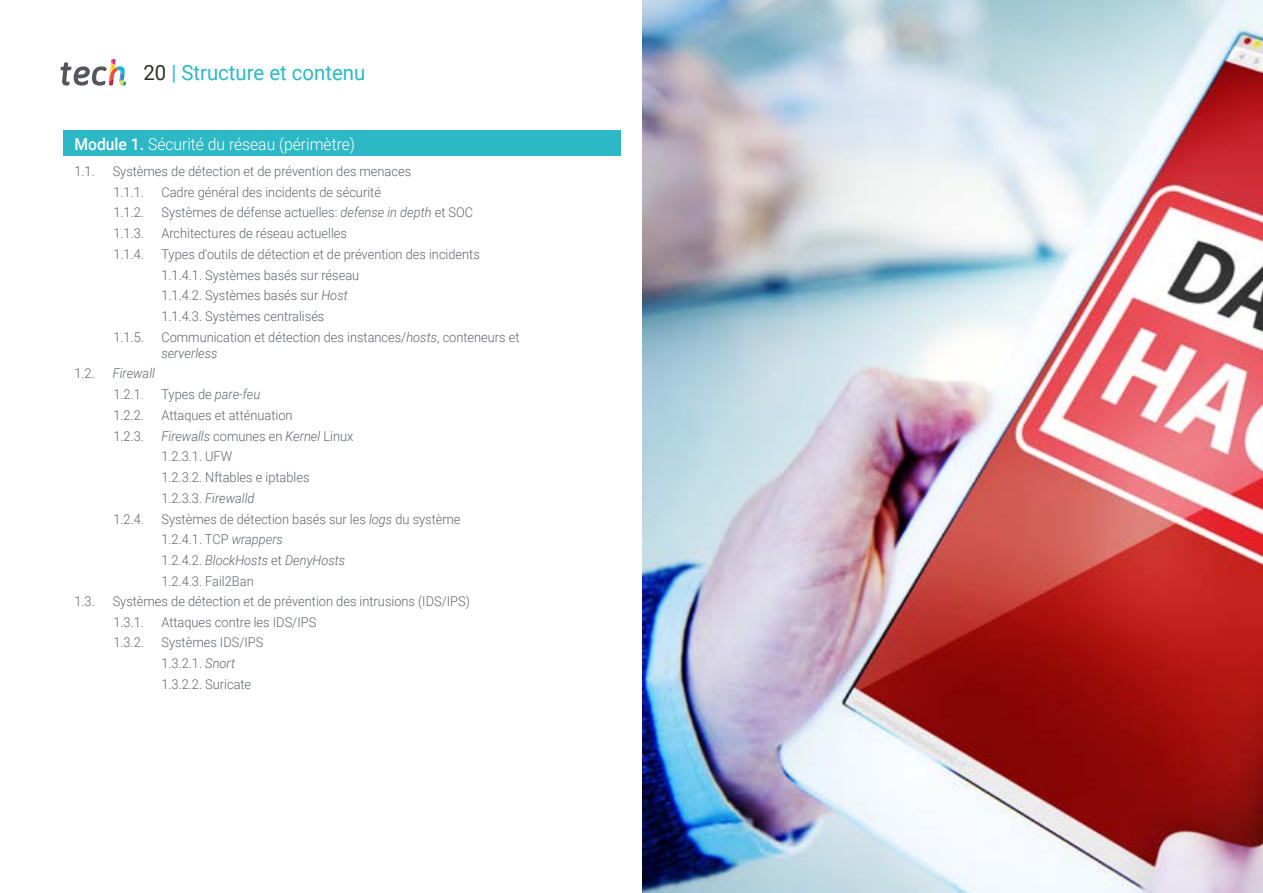
<style>
.page{position:relative;width:1263px;height:893px;background:#fff}
.page>*{position:absolute;margin:0;border:0;box-sizing:border-box;transform-origin:0 0}
.t1{font:21px "Roboto";color:#2db8c5}
.t2{font:300 16.5px "Roboto";color:#fff;scale:.95 1}
.t3{font:300 13.5px/20.7px "Roboto";color:#61646a;scale:.95 1}
.t4{font:italic 300 13.5px "Roboto";color:#61646a;scale:.95 1}
.s1{color:#312e20}
.s2{font-weight:500}
.s3{font-style:italic}
.s4{font-style:normal}
</style>
<div class="page">
<div style="left:63px;top:131px;width:558px;height:25px;background:#2db8c5"></div>
<svg style="left:61px;top:59px;width:65px;height:27px"></svg>
<img style="left:642px;top:0;width:621px;height:893px">
<h1 class="t1" style="left:144px;top:57px;width:223px"><span class="s1">20</span> | Structure et contenu</h1>
<p class="t2" style="left:74px;top:132px;width:297px"><span class="s2">Module 1.</span> Sécurité du réseau (périmètre)</p>
<p class="t3" style="left:74px;top:160px;width:23px">1.1.</p>
<p class="t3" style="left:113px;top:160px;width:316px">Systèmes de détection et de prévention des menaces<br>1.1.1.</p>
<p class="t3" style="left:161px;top:181px;width:233px">Cadre général des incidents de sécurité</p>
<p class="t3" style="left:113px;top:202px;width:34px">1.1.2.</p>
<p class="t3" style="left:161px;top:202px;width:330px">Systèmes de défense actuelles: <span class="s3">defense in depth</span> et SOC</p>
<p class="t3" style="left:113px;top:222px;width:34px">1.1.3.</p>
<p class="t3" style="left:161px;top:222px;width:197px">Architectures de réseau actuelles</p>
<p class="t3" style="left:113px;top:243px;width:34px">1.1.4.</p>
<p class="t3" style="left:161px;top:243px;width:337px">Types d'outils de détection et de prévention des incidents 1.1.4.1. Systèmes basés sur réseau<br>1.1.4.2. Systèmes basés sur <span class="s3">Host<br></span>1.1.4.3. Systèmes centralisés</p>
<p class="t3" style="left:113px;top:326px;width:34px">1.1.5.</p>
<p class="t3" style="left:161px;top:328px;width:379px;line-height:16.5px">Communication et détection des instances/<span class="s3">hosts</span>, conteneurs et <span class="s3">serverless</span></p>
<p class="t3" style="left:74px;top:363px;width:23px">1.2.</p>
<p class="t4" style="left:113px;top:364px;width:46px">Firewall</p>
<p class="t3" style="left:113px;top:383px;width:34px">1.2.1.</p>
<p class="t4" style="left:161px;top:385px;width:106px"><span class="s4">Types de</span> pare-feu</p>
<p class="t3" style="left:113px;top:404px;width:34px">1.2.2.</p>
<p class="t3" style="left:161px;top:404px;width:140px">Attaques et atténuation</p>
<p class="t3" style="left:113px;top:425px;width:34px">1.2.3.</p>
<p class="t3" style="left:161px;top:425px;width:203px"><span class="s3">Firewalls</span> comunes en <span class="s3">Kernel</span> Linux<br>1.2.3.1. UFW<br>1.2.3.2. Nftables e iptables<br>1.2.3.3. <span class="s3">Firewalld</span></p>
<p class="t3" style="left:113px;top:508px;width:34px">1.2.4.</p>
<p class="t3" style="left:161px;top:508px;width:316px">Systèmes de détection basés sur les <span class="s3">logs</span> du système<br>1.2.4.1. TCP <span class="s3">wrappers<br></span>1.2.4.2. <span class="s3">BlockHosts</span> et <span class="s3">DenyHosts<br></span>1.2.4.3. Fail2Ban</p>
<p class="t3" style="left:74px;top:590px;width:23px">1.3.</p>
<p class="t3" style="left:113px;top:590px;width:377px">Systèmes de détection et de prévention des intrusions (IDS/IPS)<br>1.3.1.</p>
<p class="t3" style="left:161px;top:611px;width:164px">Attaques contre les IDS/IPS</p>
<p class="t3" style="left:113px;top:632px;width:34px">1.3.2.</p>
<p class="t3" style="left:161px;top:632px;width:109px">Systèmes IDS/IPS<br>1.3.2.1. <span class="s3">Snort<br></span>1.3.2.2. Suricate</p>
</div>
